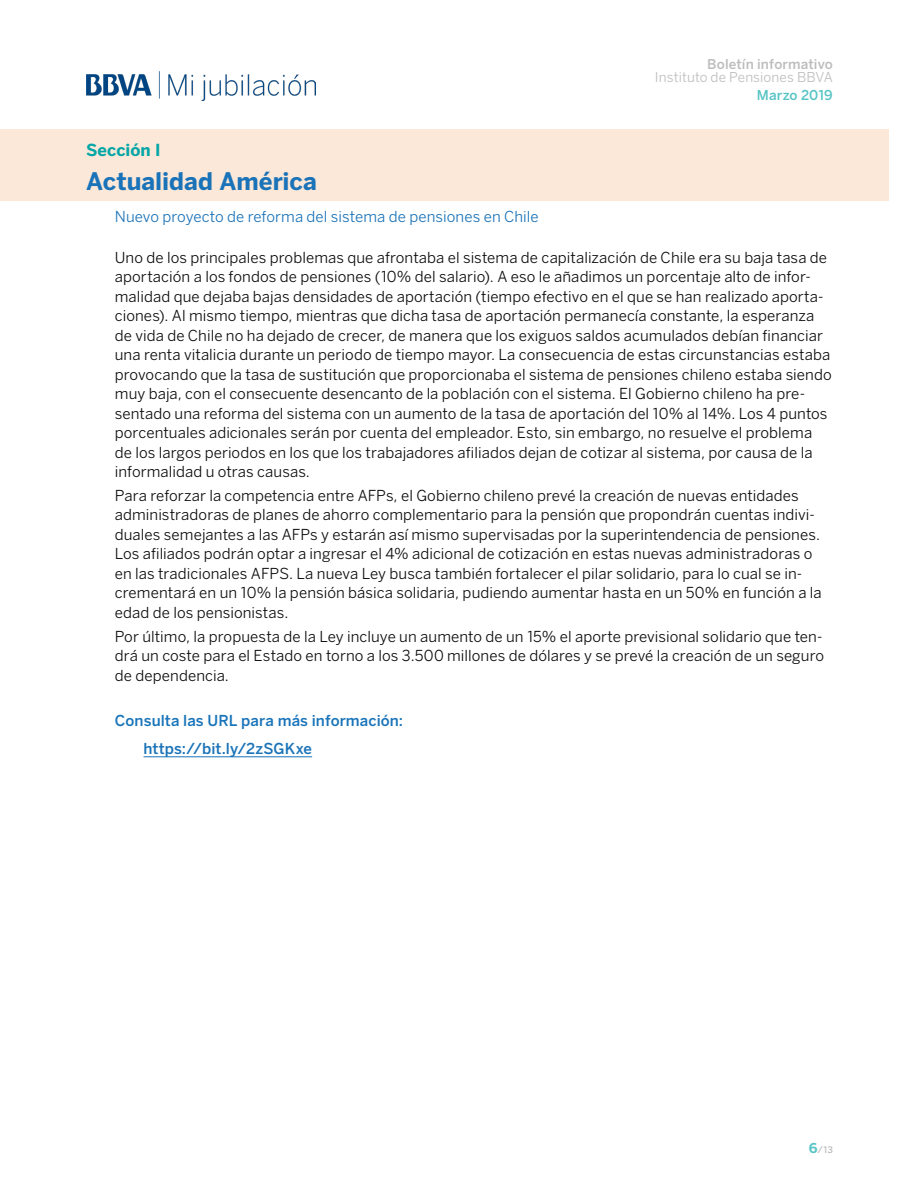
<style>
.page{position:relative;width:919px;height:1191px;background:#fff}
.page>*{position:absolute;margin:0;border:0;box-sizing:border-box;transform-origin:0 0}
.Titulo{font:700 24px "BBVA Benton Sans";color:#1a73b8}
.Sección{font:700 16.5px "BBVA Benton Sans";color:#03a6a6}
.Cuerpo{font:15px/19.5px "BBVA Benton Sans";letter-spacing:.005em;color:#0d0d0d}
.Intro{font:15px "BBVA Benton Sans";letter-spacing:.005em;color:#1a73b8}
.Subtitulo{font:300 15px "BBVA Benton Sans";letter-spacing:.005em;color:#1974b9}
.Cuerpo-2{font:300 15px "BBVA Benton Sans";letter-spacing:.005em;color:#1a73b8}
.t1{font:13.5px "BBVA Benton Sans";letter-spacing:.01em;color:#bdbdbd}
.t2{font:300 13.5px "BBVA Benton Sans";letter-spacing:.01em;color:#bdbdbd}
.t3{font:300 13.5px "BBVA Benton Sans";letter-spacing:.005em;color:#59c4c4}
.t4{font:300 9px "BBVA Benton Sans";color:#bdbdbd}
.s1{font-weight:700;font-size:13.5px;color:#59c4c4}
</style>
<div class="page">
<div style="left:0;top:129px;width:888px;height:72px;background:#fce8d9"></div>
<img style="left:86px;top:72px;width:229px;height:28px">
<hr style="left:143px;top:756px;width:169px;height:1px;background:#1a73b8">
<p class="t2" style="left:707px;top:56px;width:127px">Boletín informativo</p>
<p class="t1" style="left:654px;top:69px;width:179px">Instituto de Pensiones BBVA</p>
<p class="t3" style="left:756px;top:87px;width:77px">Marzo 2019</p>
<p class="Sección" style="left:86px;top:140px;width:76px">Sección I</p>
<p class="Titulo" style="left:86px;top:166px;width:232px">Actualidad América</p>
<p class="Intro" style="left:115px;top:207px;width:425px">Nuevo proyecto de reforma del sistema de pensiones en Chile</p>
<p class="Cuerpo" style="left:115px;top:247px;width:718px">Uno de los principales problemas que afrontaba el sistema de capitalización de Chile era su baja tasa de aportación a los fondos de pensiones (10% del salario). A eso le añadimos un porcentaje alto de infor&shy;malidad que dejaba bajas densidades de aportación (tiempo efectivo en el que se han realizado aporta&shy;ciones). Al mismo tiempo, mientras que dicha tasa de aportación permanecía constante, la esperanza de vida de Chile no ha dejado de crecer, de manera que los exiguos saldos acumulados debían financiar una renta vitalicia durante un periodo de tiempo mayor. La consecuencia de estas circunstancias estaba provocando que la tasa de sustitución que proporcionaba el sistema de pensiones chileno estaba siendo muy baja, con el consecuente desencanto de la población con el sistema. El Gobierno chileno ha pre&shy;sentado una reforma del sistema con un aumento de la tasa de aportación del 10% al 14%. Los 4 puntos porcentuales adicionales serán por cuenta del empleador. Esto, sin embargo, no resuelve el problema de los largos periodos en los que los trabajadores afiliados dejan de cotizar al sistema, por causa de la informalidad u otras causas.</p>
<p class="Cuerpo" style="left:115px;top:486px;width:708px">Para reforzar la competencia entre AFPs, el Gobierno chileno prevé la creación de nuevas entidades administradoras de planes de ahorro complementario para la pensión que propondrán cuentas indivi&shy;duales semejantes a las AFPs y estarán así mismo supervisadas por la superintendencia de pensiones.<br>Los afiliados podrán optar a ingresar el 4% adicional de cotización en estas nuevas administradoras o en las tradicionales AFPS. La nueva Ley busca también fortalecer el pilar solidario, para lo cual se in&shy;crementará en un 10% la pensión básica solidaria, pudiendo aumentar hasta en un 50% en función a la edad de los pensionistas.</p>
<p class="Cuerpo" style="left:115px;top:626px;width:710px;text-align:justify">Por último, la propuesta de la Ley incluye un aumento de un 15% el aporte previsional solidario que ten&shy;drá un coste para el Estado en torno a los 3.500 millones de dólares y se prevé la creación de un seguro de dependencia.</p>
<p class="Subtitulo" style="left:115px;top:711px;width:290px">Consulta las URL para más información:</p>
<p class="Cuerpo-2" style="left:143px;top:739px;width:170px">https://bit.ly/2zSGKxe</p>
<p class="t4" style="left:808px;top:1144px;width:25px"><span class="s1">6</span>/13</p>
</div>
